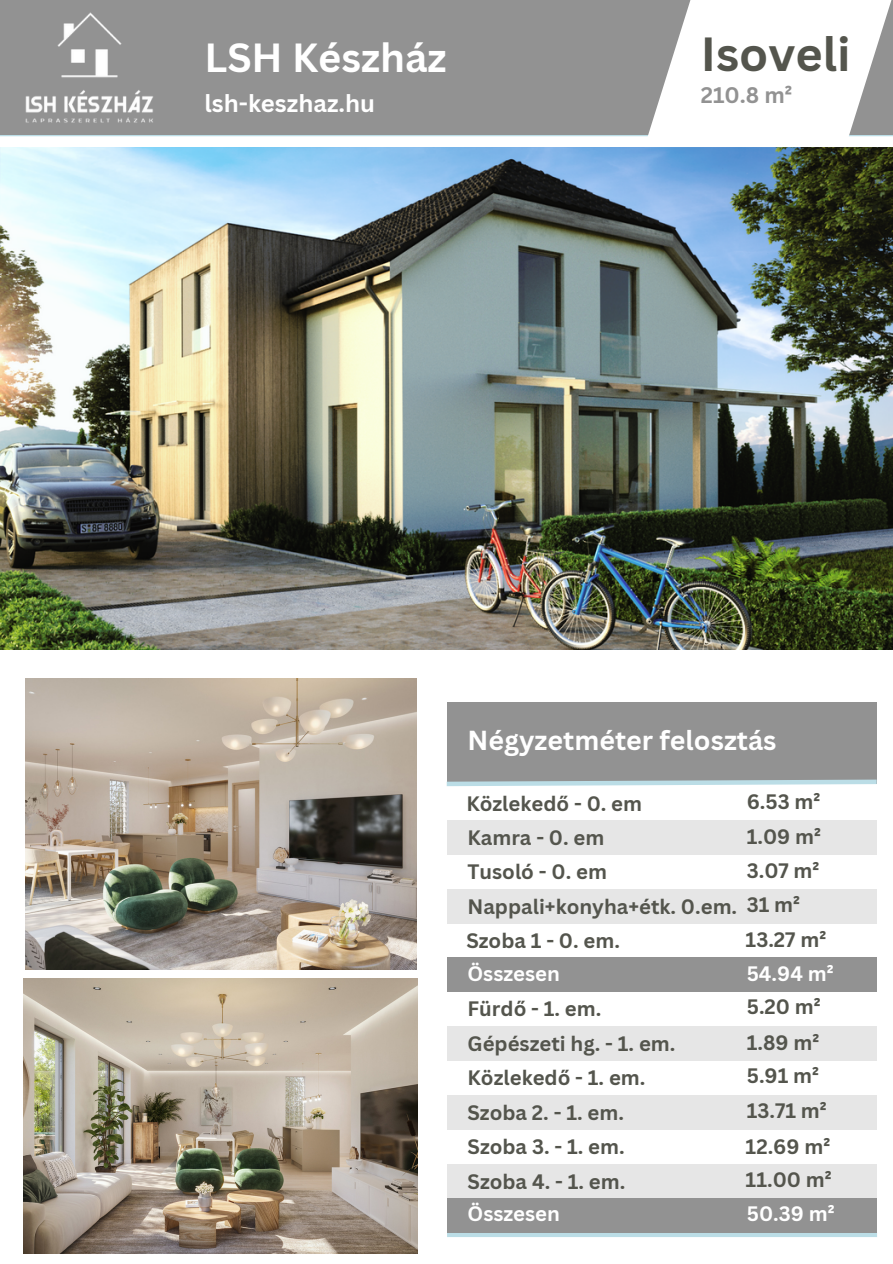
<style>
.page{position:relative;width:893px;height:1264px;background:#fff}
.page>*{position:absolute;margin:0;border:0;box-sizing:border-box;transform-origin:0 0}
.t1{font:700 46.65px "Canva Sans";color:#54554d}
.t2{font:700 39.6px "Canva Sans";color:#fff}
.t3{font:700 26.85px "Canva Sans";color:#fff}
.t4{font:700 23.85px "Canva Sans";color:#fff}
.t5{font:700 21.9px "Canva Sans";color:#929292}
.t6{font:700 20.4px "Canva Sans";color:#54554d}
.t7{font:700 20.4px "Canva Sans";color:#fff}
</style>
<div class="page">
<img style="left:0;top:147px;width:892px;height:502px">
<svg style="left:0;top:134px;width:644px;height:2px"></svg>
<div style="left:0;top:0;width:892px;height:134px;background:#929292"></div>
<img style="left:25px;top:12px;width:128px;height:111px">
<svg style="left:644px;top:0;width:248px;height:137px;fill:#fff"></svg>
<div style="left:446px;top:702px;width:430px;height:82px;background:#929292"></div>
<svg style="left:446px;top:777px;width:431px;height:10px"></svg>
<svg style="left:447px;top:1232px;width:430px;height:4px;background:#b0cad1"></svg>
<div style="left:446px;top:820px;width:430px;height:35px;background:#e6e6e6"></div>
<div style="left:446px;top:888px;width:430px;height:35px;background:#e6e6e6"></div>
<div style="left:446px;top:957px;width:430px;height:34px;background:#929292"></div>
<div style="left:447px;top:1026px;width:429px;height:34px;background:#e6e6e6"></div>
<div style="left:447px;top:1095px;width:429px;height:34px;background:#e6e6e6"></div>
<div style="left:447px;top:1163px;width:429px;height:35px;background:#e6e6e6"></div>
<img style="left:25px;top:678px;width:392px;height:291px">
<img style="left:23px;top:978px;width:394px;height:275px">
<div style="left:447px;top:1198px;width:429px;height:34px;background:#929292"></div>
<h1 class="t2" style="left:204px;top:30px;width:244px">LSH Készház</h1>
<h4 class="t4" style="left:204px;top:87px;width:172px">lsh-keszhaz.hu</h4>
<p class="t1" style="left:700px;top:21px;width:151px">Isoveli</p>
<h2 class="t5" style="left:700px;top:80px;width:93px">210.8 m²</h2>
<p class="t3" style="left:467px;top:721px;width:310px">Négyzetméter felosztás</p>
<p class="t6" style="left:466px;top:788px;width:177px">Közlekedő - 0. em</p>
<p class="t6" style="left:746px;top:787px;width:75px">6.53 m²</p>
<p class="t6" style="left:467px;top:823px;width:138px">Kamra - 0. em</p>
<h3 class="t6" style="left:746px;top:822px;width:76px">1.09 m²</h3>
<p class="t6" style="left:467px;top:857px;width:141px">Tusoló - 0. em</p>
<p class="t6" style="left:746px;top:855px;width:74px">3.07 m²</p>
<p class="t6" style="left:467px;top:891px;width:271px">Nappali+konyha+étk. 0.em.</p>
<p class="t6" style="left:746px;top:890px;width:55px">31 m²</p>
<p class="t6" style="left:466px;top:926px;width:155px">Szoba 1 - 0. em.</p>
<p class="t6" style="left:745px;top:924px;width:82px">13.27 m²</p>
<p class="t7" style="left:467px;top:958px;width:94px">Összesen</p>
<p class="t7" style="left:746px;top:958px;width:88px">54.94 m²</p>
<p class="t6" style="left:467px;top:993px;width:135px">Fürdő - 1. em.</p>
<p class="t6" style="left:746px;top:992px;width:75px">5.20 m²</p>
<p class="t6" style="left:467px;top:1029px;width:209px">Gépészeti hg. - 1. em.</p>
<p class="t6" style="left:746px;top:1027px;width:74px">1.89 m²</p>
<p class="t6" style="left:467px;top:1062px;width:179px">Közlekedő - 1. em.</p>
<p class="t6" style="left:746px;top:1061px;width:74px">5.91 m²</p>
<p class="t6" style="left:467px;top:1097px;width:158px">Szoba 2. - 1. em.</p>
<p class="t6" style="left:746px;top:1096px;width:81px">13.71 m²</p>
<p class="t6" style="left:467px;top:1132px;width:159px">Szoba 3. - 1. em.</p>
<p class="t6" style="left:745px;top:1132px;width:86px">12.69 m²</p>
<p class="t6" style="left:467px;top:1166px;width:159px">Szoba 4. - 1. em.</p>
<p class="t6" style="left:745px;top:1165px;width:87px">11.00 m²</p>
<p class="t7" style="left:467px;top:1199px;width:94px">Összesen</p>
<p class="t7" style="left:746px;top:1199px;width:89px">50.39 m²</p>
</div>
